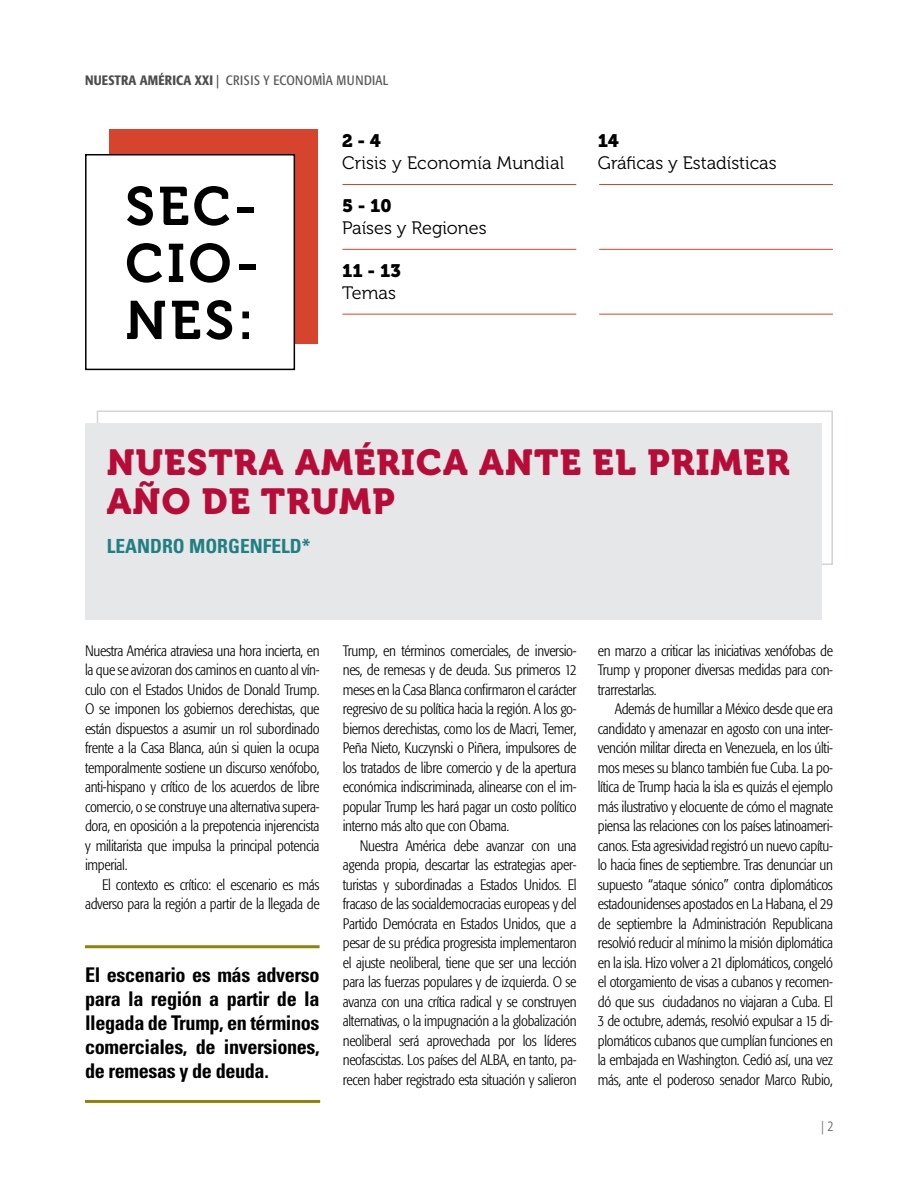
<style>
.page{position:relative;width:918px;height:1188px;background:#fff}
.page>*{position:absolute;margin:0;border:0;box-sizing:border-box;transform-origin:0 0}
.t1{font:54px/57px "Museo 700";letter-spacing:.06em;color:#000;text-align:justify}
.t2{font:36px/39px "Museo 900";letter-spacing:.03em;color:#b70c38}
.t3{font:700 condensed 20.25px/24px "Univers LT Std";letter-spacing:-.02em;color:#000;text-align:justify}
.t4{font:700 condensed 19.5px "Univers LT Std";color:#207f83}
.t5{font:18px "Museo 300";color:#000}
.t6{font:18px "Museo 900";letter-spacing:-.01em;color:#000}
.t7{font:300 condensed 15px/19.5px "Formata";letter-spacing:-.02em;color:#000;text-align:justify}
.t8{font:condensed 13.5px "Formata";letter-spacing:.02em;color:#58595b}
.t9{font:500 condensed 13.5px "Formata";letter-spacing:.02em;color:#4d4d4f}
.t10{font:300 condensed 13.5px "Frutiger LT Std";color:#58595b}
.s1{font-weight:400}
</style>
<div class="page">
<div style="left:97px;top:411px;width:736px;height:154px;border:2px solid #d1d3d4"></div>
<div style="left:109px;top:130px;width:209px;height:214px;background:#d7442d"></div>
<div style="left:86px;top:155px;width:208px;height:214px;background:#fff"></div>
<div style="left:85px;top:154px;width:210px;height:216px;border:2px solid #000"></div>
<div style="left:85px;top:423px;width:736px;height:197px;background:#e6e7e8"></div>
<hr style="left:342px;top:184px;width:234px;height:1px;background:#d7442d">
<hr style="left:599px;top:184px;width:234px;height:1px;background:#d7442d">
<hr style="left:342px;top:249px;width:234px;height:1px;background:#d7442d">
<hr style="left:599px;top:249px;width:234px;height:1px;background:#d7442d">
<hr style="left:342px;top:314px;width:234px;height:1px;background:#d7442d">
<hr style="left:599px;top:314px;width:234px;height:1px;background:#d7442d">
<hr style="left:85px;top:945px;width:235px;height:3px;background:#938207">
<hr style="left:85px;top:1100px;width:235px;height:3px;background:#938207">
<p class="t9" style="left:85px;top:72px;width:136px">NUESTRA AMÉRICA XXI <span class="s1">|</span></p>
<p class="t8" style="left:226px;top:72px;width:164px">CRISIS Y ECONOMÌA MUNDIAL</p>
<h1 class="t1" style="left:125px;top:179px;width:135px">SEC-CIO-NES:</h1>
<p class="t6" style="left:342px;top:131px;width:40px">2 - 4</p>
<p class="t5" style="left:342px;top:153px;width:224px">Crisis y Economía Mundial</p>
<p class="t6" style="left:342px;top:196px;width:51px">5 - 10</p>
<p class="t5" style="left:342px;top:218px;width:146px">Países y Regiones</p>
<p class="t6" style="left:342px;top:261px;width:60px">11 - 13</p>
<p class="t5" style="left:342px;top:283px;width:55px">Temas</p>
<p class="t6" style="left:598px;top:131px;width:23px">14</p>
<p class="t5" style="left:598px;top:153px;width:180px">Gráficas y Estadísticas</p>
<h2 class="t2" style="left:107px;top:444px;width:684px">NUESTRA AMÉRICA ANTE EL PRIMER<br>AÑO DE TRUMP</h2>
<h3 class="t4" style="left:107px;top:534px;width:205px">LEANDRO MORGENFELD*</h3>
<p class="t7" style="left:85px;top:641px;width:236px">Nuestra América atraviesa una hora incierta, en la que se avizoran dos caminos en cuanto al vín&shy;culo con el Estados Unidos de Donald Trump.<br>O se imponen los gobiernos derechistas, que están dispuestos a asumir un rol subordinado frente a la Casa Blanca, aún si quien la ocupa temporalmente sostiene un discurso xenófobo, anti-hispano y crítico de los acuerdos de libre comercio, o se construye una alternativa supera&shy;dora, en oposición a la prepotencia injerencista y militarista que impulsa la principal potencia imperial.</p>
<p class="t7" style="left:85px;top:875px;width:236px;text-align:right">El contexto es crítico: el escenario es más adverso para la región a partir de la llegada de</p>
<h3 class="t3" style="left:85px;top:963px;width:236px">El escenario es más adverso para la región a partir de la llegada de Trump, en términos comerciales, de inversiones, de remesas y de deuda.</h3>
<p class="t7" style="left:343px;top:641px;width:235px">Trump, en términos comerciales, de inversio&shy;nes, de remesas y de deuda. Sus primeros 12 meses en la Casa Blanca confirmaron el carácter regresivo de su política hacia la región. A los go&shy;biernos derechistas, como los de Macri, Temer, Peña Nieto, Kuczynski o Piñera, impulsores de los tratados de libre comercio y de la apertura económica indiscriminada, alinearse con el im&shy;popular Trump les hará pagar un costo político interno más alto que con Obama.</p>
<p class="t7" style="left:343px;top:836px;width:235px;text-indent:17px">Nuestra América debe avanzar con una agenda propia, descartar las estrategias aper&shy;turistas y subordinadas a Estados Unidos. El fracaso de las socialdemocracias europeas y del Partido Demócrata en Estados Unidos, que a pesar de su prédica progresista implementaron el ajuste neoliberal, tiene que ser una lección para las fuerzas populares y de izquierda. O se avanza con una crítica radical y se construyen alternativas, o la impugnación a la globalización neoliberal será aprovechada por los líderes neofascistas. Los países del ALBA, en tanto, pa&shy;recen haber registrado esta situación y salieron</p>
<p class="t7" style="left:598px;top:641px;width:237px">en marzo a criticar las iniciativas xenófobas de Trump y proponer diversas medidas para con&shy;trarrestarlas.</p>
<p class="t7" style="left:598px;top:699px;width:237px;text-indent:17px">Además de humillar a México desde que era candidato y amenazar en agosto con una inter&shy;vención militar directa en Venezuela, en los últi&shy;mos meses su blanco también fue Cuba. La po&shy;lítica de Trump hacia la isla es quizás el ejemplo más ilustrativo y elocuente de cómo el magnate piensa las relaciones con los países latinoameri&shy;canos. Esta agresividad registró un nuevo capítu&shy;lo hacia fines de septiembre. Tras denunciar un supuesto “ataque sónico” contra diplomáticos estadounidenses apostados en La Habana, el 29 de septiembre la Administración Republicana resolvió reducir al mínimo la misión diplomática en la isla. Hizo volver a 21 diplomáticos, congeló el otorgamiento de visas a cubanos y recomen&shy;dó que sus ciudadanos no viajaran a Cuba. El 3 de octubre, además, resolvió expulsar a 15 di&shy;plomáticos cubanos que cumplían funciones en la embajada en Washington. Cedió así, una vez más, ante el poderoso senador Marco Rubio,</p>
<p class="t10" style="left:821px;top:1118px;width:14px">| 2</p>
</div>
